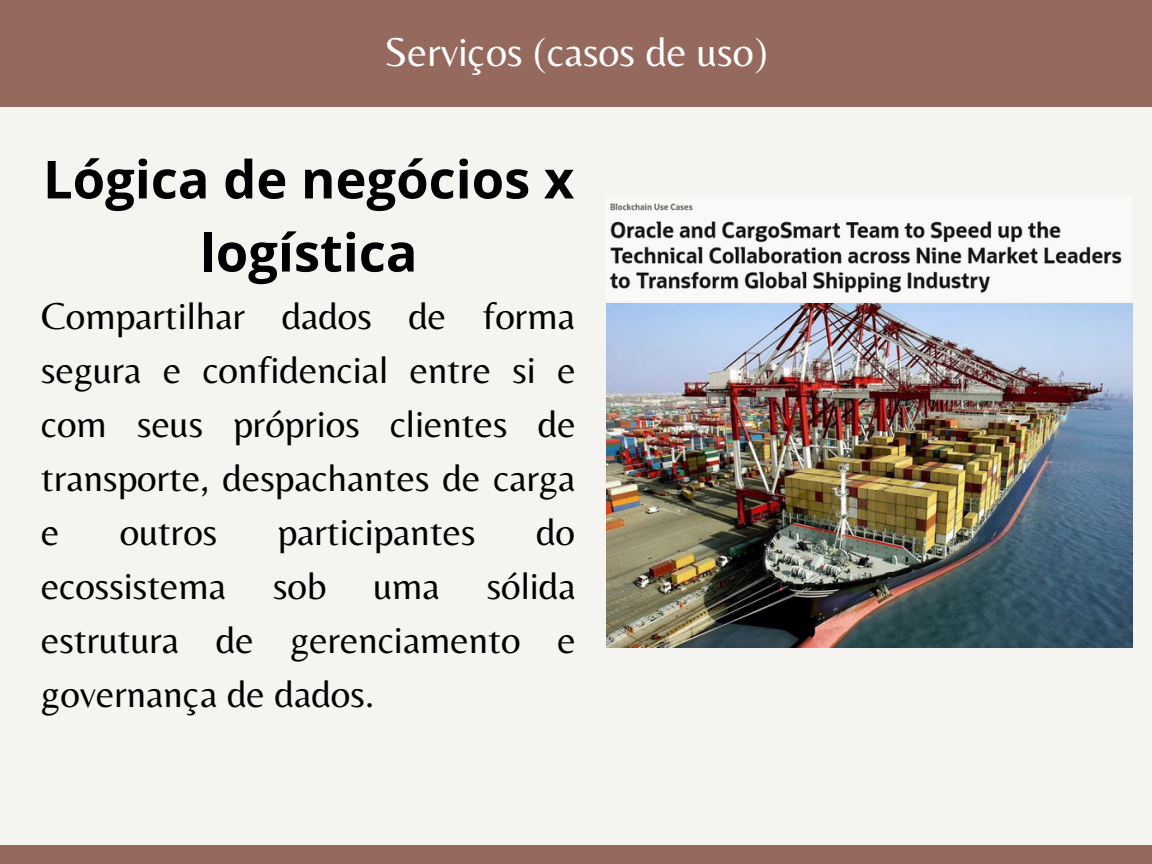
<style>
.page{position:relative;width:1152px;height:864px;background:#f6f4f1}
.page>*{position:absolute;margin:0;border:0;box-sizing:border-box;transform-origin:0 0}
.t1{font:700 52.5px/73.2px "Open Sans";color:#000;text-align:center}
.t2{font:42px "Belleza";color:#fff}
.t3{font:39px/54px "Belleza";color:#000;text-align:justify}
</style>
<div class="page">
<div style="left:0;top:846px;width:1152px;height:18px;background:#96695e"></div>
<div style="left:0;top:0;width:1152px;height:106px;background:#96695e"></div>
<img style="left:609px;top:203px;width:513px;height:90px">
<img style="left:607px;top:304px;width:525px;height:344px">
<p class="t2" style="left:384px;top:27px;width:385px">Serviços (casos de uso)</p>
<p class="t1" style="left:43px;top:141px;width:533px">Lógica de negócios x logística</p>
<p class="t3" style="left:41px;top:288px;width:536px">Compartilhar dados de forma segura e confidencial entre si e com seus próprios clientes de transporte, despachantes de carga e</p>
<p class="t3" style="left:41px;top:504px;width:536px;text-indent:495px">do ecossistema sob uma sólida estrutura de gerenciamento e governança de dados.</p>
<p class="t3" style="left:120px;top:504px;width:99px">outros</p>
<p class="t3" style="left:278px;top:504px;width:199px">participantes</p>
</div>
